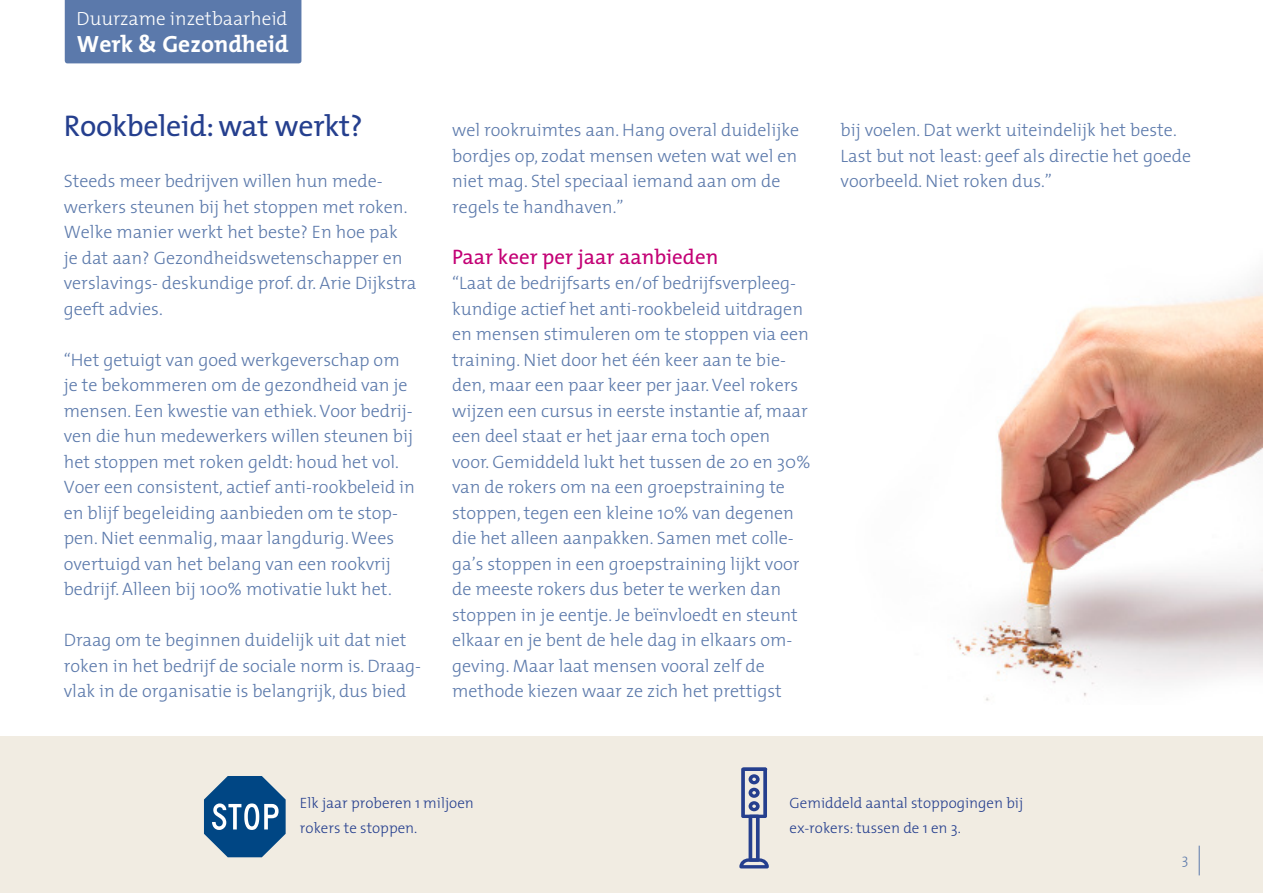
<style>
.page{position:relative;width:1263px;height:893px;background:#fff}
.page>*{position:absolute;margin:0;border:0;box-sizing:border-box;transform-origin:0 0}
.brood{font:30px "The Mix";letter-spacing:-.01em;color:#253f8e}
.t1{font:700 23.55px "The Mix";color:#fff}
.subheading{font:21px "The Mix";color:#c30175}
.t2{font:300 19.2px "The Mix";color:#fff}
.brood-2{font:300 18px/25.5px "The Mix";color:#5b79ab}
.weetjes{font:300 15px/25.5px "The Mix";color:#253f8e}
.t3{font:300 14.25px "The Mix";color:#5b79ab}
</style>
<div class="page">
<div style="left:0;top:737px;width:1263px;height:156px;background:#f1ece2"></div>
<svg style="left:1199px;top:846px;width:1px;height:29px"></svg>
<div style="left:65px;top:0;width:236px;height:63px;background:#5b79ab"></div>
<img style="left:951px;top:276px;width:312px;height:425px">
<svg style="left:204px;top:776px;width:82px;height:81px"></svg>
<svg style="left:739px;top:767px;width:30px;height:101px"></svg>
<svg style="left:742px;top:767px;width:25px;height:4px"></svg>
<p class="t2" style="left:77px;top:3px;width:212px">Duurzame inzetbaarheid</p>
<h2 class="t1" style="left:77px;top:24px;width:213px">Werk &amp; Gezondheid</h2>
<p class="brood" style="left:64px;top:101px;width:300px">Rookbeleid: wat werkt?</p>
<p class="brood-2" style="left:64px;top:168px;width:354px">Steeds meer bedrijven willen hun mede&shy;werkers steunen bij het stoppen met roken.<br>Welke manier werkt het beste? En hoe pak<br>je dat aan? Gezondheidswetenschapper en verslavings- deskundige prof. dr. Arie Dijkstra geeft advies.</p>
<p class="brood-2" style="left:64px;top:346px;width:353px">“Het getuigt van goed werkgeverschap om je te bekommeren om de gezondheid van je mensen. Een kwestie van ethiek. Voor bedrij&shy;ven die hun medewerkers willen steunen bij het stoppen met roken geldt: houd het vol.<br>Voer een consistent, actief anti-rookbeleid in en blijf begeleiding aanbieden om te stop&shy;pen. Niet eenmalig, maar langdurig. Wees overtuigd van het belang van een rookvrij bedrijf. Alleen bij 100% motivatie lukt het.</p>
<p class="brood-2" style="left:64px;top:627px;width:359px">Draag om te beginnen duidelijk uit dat niet roken in het bedrijf de sociale norm is. Draag&shy;vlak in de organisatie is belangrijk, dus bied</p>
<p class="brood-2" style="left:452px;top:117px;width:348px">wel rookruimtes aan. Hang overal duidelijke bordjes op, zodat mensen weten wat wel en niet mag. Stel speciaal iemand aan om de regels te handhaven.”</p>
<p class="subheading" style="left:452px;top:239px;width:268px">Paar keer per jaar aanbieden</p>
<p class="brood-2" style="left:452px;top:270px;width:360px">“Laat de bedrijfsarts en/of bedrijfsverpleeg&shy;kundige actief het anti-rookbeleid uitdragen en mensen stimuleren om te stoppen via een training. Niet door het één keer aan te bie&shy;den, maar een paar keer per jaar. Veel rokers wijzen een cursus in eerste instantie af, maar een deel staat er het jaar erna toch open voor. Gemiddeld lukt het tussen de 20 en 30% van de rokers om na een groepstraining te stoppen, tegen een kleine 10% van degenen die het alleen aanpakken. Samen met colle&shy;ga’s stoppen in een groepstraining lijkt voor de meeste rokers dus beter te werken dan stoppen in je eentje. Je beïnvloedt en steunt elkaar en je bent de hele dag in elkaars om&shy;geving. Maar laat mensen vooral zelf de methode kiezen waar ze zich het prettigst</p>
<p class="brood-2" style="left:840px;top:117px;width:352px">bij voelen. Dat werkt uiteindelijk het beste.<br>Last but not least: geef als directie het goede voorbeeld. Niet roken dus.”</p>
<p class="weetjes" style="left:300px;top:789px;width:175px">Elk jaar proberen 1 miljoen rokers te stoppen.</p>
<p class="weetjes" style="left:789px;top:789px;width:235px">Gemiddeld aantal stoppogingen bij ex-rokers: tussen de 1 en 3.</p>
<p class="t3" style="left:1182px;top:848px;width:8px">3</p>
</div>
